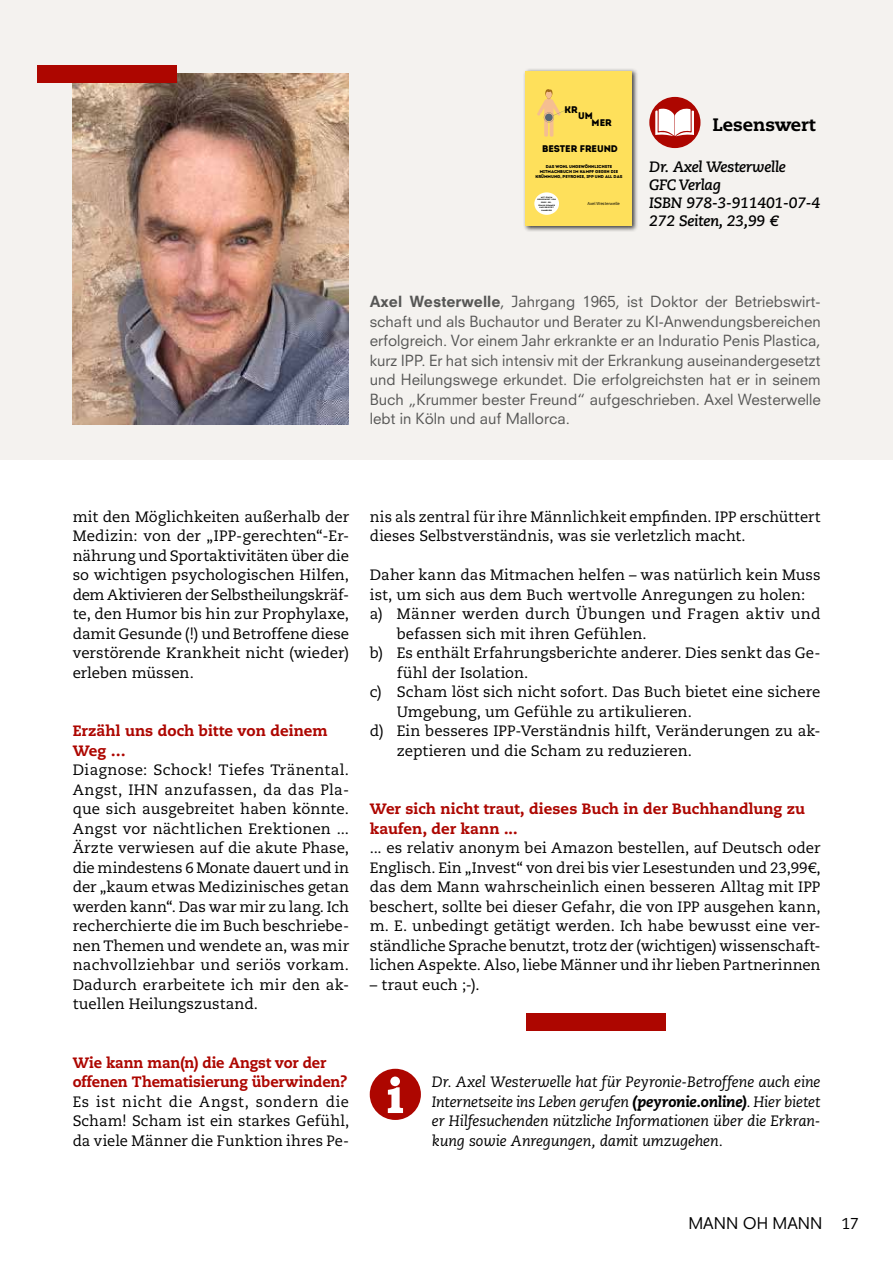
<style>
.page{position:relative;width:893px;height:1263px;background:#fff}
.page>*{position:absolute;margin:0;border:0;box-sizing:border-box;transform-origin:0 0}
.t1{font:800 18px "Caecilia LT Pro 85";color:#000}
.t2{font:15.75px "Neuzeit SLT Std";color:#000}
.t3{font:15px/19.5px "Caecilia LT Pro 55 Roman";letter-spacing:.005em;color:#000;text-align:justify}
.t4{font:15px/19.5px "Neuzeit SLT Std";color:#565655;text-align:justify}
.t5{font:italic 15px/19.5px "Caecilia LT Pro 56";letter-spacing:-.01em;color:#000;text-align:justify}
.t6{font:800 15px/19.5px "Caecilia LT Pro 85";letter-spacing:-.005em;color:#ad0600}
.t7{font:italic 700 15px/18px "Caecilia LT Pro 76";letter-spacing:-.02em;color:#000}
.t8{font:15px "Caecilia LT Pro 55 Roman";letter-spacing:.025em;color:#000}
.t9{font:9.6px/7.1px "Intro Rust Base";letter-spacing:-.01em;color:#000}
.t10{font:4.2px/5.1px "Intro Rust Base";letter-spacing:-.01em;color:#000;text-align:center}
.t11{font:4.2px "IBM Plex Sans";letter-spacing:-.01em;color:#000}
.t12{font:1.8px/2.7px "Intro Rust Base";letter-spacing:.1em;color:#000;text-align:center}
.s1{font-weight:800}
.s2{font-family:"Caecilia LT Pro 86";font-weight:800}
.s3{font-family:"Caecilia LT Pro 55 Roman"}
</style>
<div class="page">
<div style="left:0;top:0;width:893px;height:459px;background:#f4f2ef"></div>
<img style="left:72px;top:73px;width:277px;height:352px">
<div style="left:37px;top:65px;width:140px;height:17px;background:#ad0600"></div>
<svg style="left:370px;top:1069px;width:51px;height:51px"></svg>
<div style="left:523px;top:68px;width:116px;height:164px;background:#000;opacity:.75"></div>
<div style="left:526px;top:71px;width:106px;height:155px;background:#fee05b"></div>
<svg style="left:537px;top:89px;width:27px;height:48px"></svg>
<svg style="left:534px;top:192px;width:25px;height:23px"></svg>
<div style="left:649px;top:97px;width:51px;height:51px;background:#ad0600;border-radius:50%"></div>
<svg style="left:655px;top:108px;width:39px;height:28px"></svg>
<div style="left:526px;top:1014px;width:140px;height:17px;background:#ad0600"></div>
<p class="t9" style="left:564px;top:106px;width:15px">KR</p>
<p class="t9" style="left:592px;top:112px;width:22px;text-indent:-13px">UM<br>MER</p>
<p class="t9" style="left:542px;top:145px;width:77px">BESTER FREUND</p>
<p class="t10" style="left:535px;top:164px;width:88px">DAS WOHL UNGEWÖHNLICHSTE<br>MITMACHBUCH IM KAMPF GEGEN DIE<br>KRÜMMUNG, PEYRONIE, IPP UND ALL DAS</p>
<p class="t11" style="left:587px;top:200px;width:34px">Axel Westerwelle</p>
<p class="t12" style="left:537px;top:196px;width:20px">MIT EINEM<br>GRUSSWORT VON<br>PROF. DR.<br>FRANK SOMMER<br>UNIVERSITÄT<br>HAMBURG</p>
<p class="t1" style="left:712px;top:112px;width:105px">Lesenswert</p>
<p class="t7" style="left:649px;top:158px;width:173px">Dr. Axel Westerwelle<br>GFC Verlag<br>ISBN 978-3-911401-07-4<br>272 Seiten, 23,99 €</p>
<p class="t4" style="left:370px;top:292px;width:452px"><span class="s1">Axel Westerwelle</span>, Jahrgang 1965, ist Doktor der Betriebswirt&shy;schaft und als Buchautor und Berater zu KI-Anwendungsbereichen erfolgreich. Vor einem Jahr erkrankte er an Induratio Penis Plastica, kurz IPP. Er hat sich intensiv mit der Erkrankung auseinandergesetzt und Heilungswege erkundet. Die erfolgreichsten hat er in seinem Buch „Krummer bester Freund“ aufgeschrieben. Axel Westerwelle lebt in Köln und auf Mallorca.</p>
<p class="t3" style="left:73px;top:507px;width:278px">mit den Möglichkeiten außerhalb der Medizin: von der „IPP-gerechten“-Er&shy;nährung und Sportaktivitäten über die so wichtigen psychologischen Hilfen, dem Aktivieren der Selbstheilungskräf&shy;te, den Humor bis hin zur Prophylaxe, damit Gesunde (!) und Betroffene diese verstörende Krankheit nicht (wieder) erleben müssen.</p>
<p class="t6" style="left:73px;top:721px;width:256px">Erzähl uns doch bitte von deinem<br>Weg …</p>
<p class="t3" style="left:73px;top:760px;width:278px">Diagnose: Schock! Tiefes Tränental.<br>Angst, IHN anzufassen, da das Pla&shy;que sich ausgebreitet haben könnte.<br>Angst vor nächtlichen Erektionen ...<br>Ärzte verwiesen auf die akute Phase, die mindestens 6 Monate dauert und in der „kaum etwas Medizinisches getan werden kann“. Das war mir zu lang. Ich recherchierte die im Buch beschriebe&shy;nen Themen und wendete an, was mir nachvollziehbar und seriös vorkam.<br>Dadurch erarbeitete ich mir den ak&shy;tuellen Heilungszustand.</p>
<p class="t6" style="left:73px;top:1052px;width:276px">Wie kann man(n) die Angst vor der offenen Thematisierung überwinden?</p>
<p class="t3" style="left:73px;top:1092px;width:278px">Es ist nicht die Angst, sondern die Scham! Scham ist ein starkes Gefühl, da viele Männer die Funktion ihres Pe-</p>
<p class="t3" style="left:370px;top:507px;width:452px">nis als zentral für ihre Männlichkeit empfinden. IPP erschüttert dieses Selbstverständnis, was sie verletzlich macht.</p>
<p class="t3" style="left:370px;top:565px;width:452px">Daher kann das Mitmachen helfen – was natürlich kein Muss</p>
<p class="t3" style="left:370px;top:585px;width:437px">ist, um sich aus dem Buch wertvolle Anregungen zu holen:</p>
<p class="t8" style="left:370px;top:604px;width:452px">a) Männer werden durch Übungen und Fragen aktiv und</p>
<p class="t3" style="left:397px;top:624px;width:251px">befassen sich mit ihren Gefühlen.</p>
<p class="t3" style="left:370px;top:643px;width:452px">b) Es enthält Erfahrungsberichte anderer. Dies senkt das Ge-</p>
<p class="t3" style="left:397px;top:663px;width:133px">fühl der Isolation.</p>
<p class="t3" style="left:370px;top:682px;width:452px">c) Scham löst sich nicht sofort. Das Buch bietet eine sichere</p>
<p class="t3" style="left:397px;top:702px;width:297px">Umgebung, um Gefühle zu artikulieren.</p>
<p class="t3" style="left:370px;top:721px;width:452px">d) Ein besseres IPP-Verständnis hilft, Veränderungen zu ak-</p>
<p class="t3" style="left:397px;top:741px;width:297px">zeptieren und die Scham zu reduzieren.</p>
<p class="t6" style="left:370px;top:799px;width:437px">Wer sich nicht traut, dieses Buch in der Buchhandlung zu kaufen, der kann ...</p>
<p class="t3" style="left:370px;top:838px;width:452px">... es relativ anonym bei Amazon bestellen, auf Deutsch oder Englisch. Ein „Invest“ von drei bis vier Lesestunden und 23,99€, das dem Mann wahrscheinlich einen besseren Alltag mit IPP beschert, sollte bei dieser Gefahr, die von IPP ausgehen kann, m. E. unbedingt getätigt werden. Ich habe bewusst eine ver&shy;ständliche Sprache benutzt, trotz der (wichtigen) wissenschaft&shy;lichen Aspekte. Also, liebe Männer und ihr lieben Partnerinnen</p>
<p class="t3" style="left:370px;top:975px;width:111px">– traut euch ;-).</p>
<p class="t5" style="left:432px;top:1072px;width:390px">Dr. Axel Westerwelle hat für Peyronie-Betroffene auch eine Internetseite ins Leben gerufen <span class="s2">(peyronie.online)</span>. Hier bietet er Hilfesuchenden nützliche Informationen über die Erkran&shy;kung sowie Anregungen, damit umzugehen.</p>
<p class="t2" style="left:688px;top:1214px;width:172px">MANN OH MANN <span class="s3">17</span></p>
</div>
